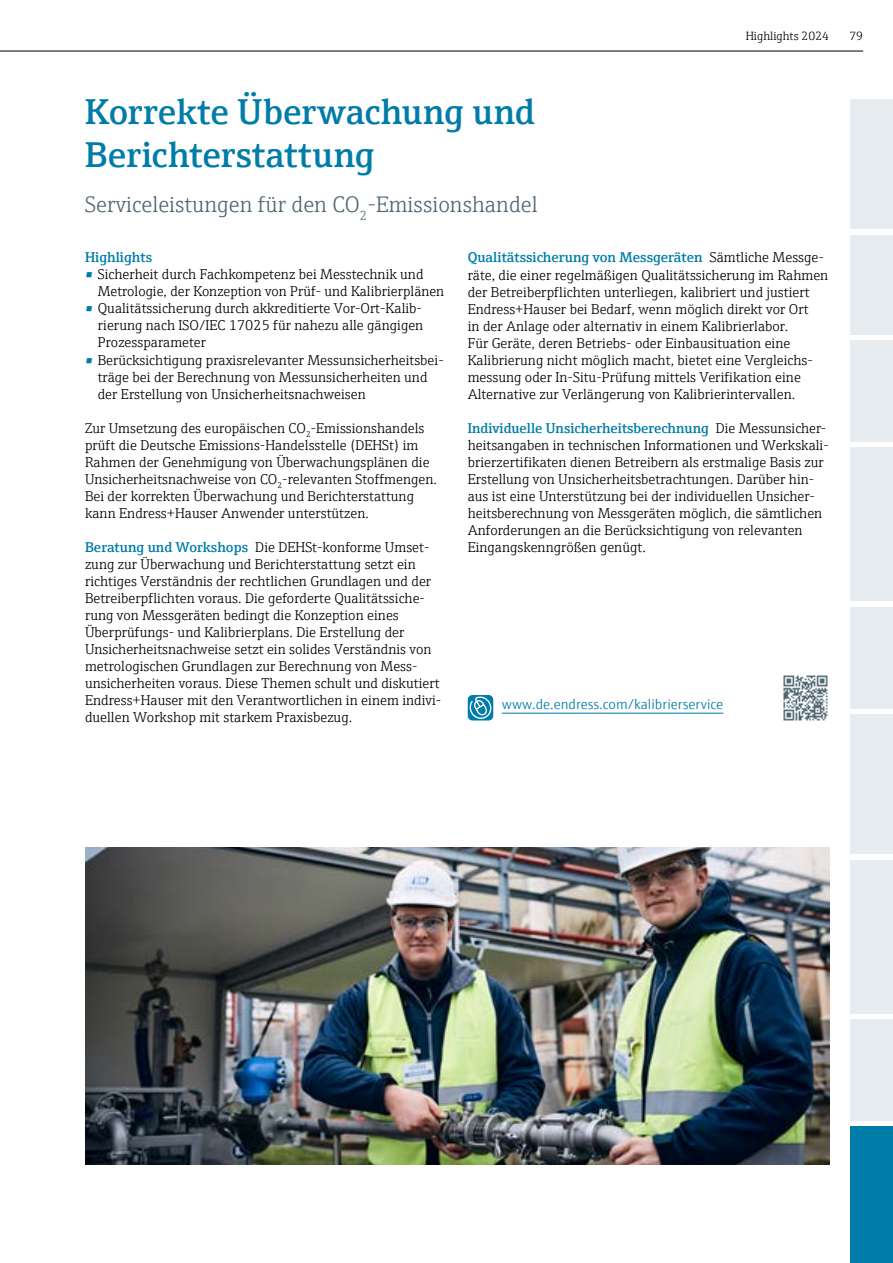
<style>
.page{position:relative;width:893px;height:1263px;background:#fff}
.page>*{position:absolute;margin:0;border:0;box-sizing:border-box;transform-origin:0 0}
.t1{font:600 36px/43.2px "E+H Serif";color:#007ca9}
.t2{font:300 22.5px "E+H Serif";color:#516771}
.t3{font:300 14.25px/17px "E+H Serif";color:#000}
.t4{font:300 14.25px "E+H Sans";color:#007ca9}
.t5{font:600 14.25px "E+H Serif";color:#007ca9}
.t6{font:300 12px "E+H Serif";color:#000}
.s1{font-weight:600;color:#007ca9}
</style>
<div class="page">
<hr style="left:0;top:51px;width:863px;height:1px;background:#000">
<div style="left:850px;top:341px;width:43px;height:101px;background:#e7ecf0"></div>
<div style="left:850px;top:448px;width:43px;height:153px;background:#e7ecf0"></div>
<div style="left:850px;top:235px;width:43px;height:99px;background:#e7ecf0"></div>
<div style="left:850px;top:607px;width:43px;height:101px;background:#e7ecf0"></div>
<div style="left:850px;top:99px;width:43px;height:130px;background:#e7ecf0"></div>
<div style="left:850px;top:714px;width:43px;height:140px;background:#e7ecf0"></div>
<div style="left:850px;top:860px;width:43px;height:154px;background:#e7ecf0"></div>
<div style="left:850px;top:1020px;width:43px;height:101px;background:#e7ecf0"></div>
<div style="left:850px;top:1127px;width:43px;height:136px;background:#007ca9"></div>
<hr style="left:502px;top:713px;width:221px;height:1px;background:#007ca9">
<svg style="left:468px;top:695px;width:25px;height:25px"></svg>
<img style="left:85px;top:847px;width:744px;height:317px">
<img style="left:783px;top:675px;width:45px;height:45px">
<h1 class="t1" style="left:85px;top:87px;width:451px">Korrekte Überwachung und<br>Berichterstattung</h1>
<h2 class="t2" style="left:85px;top:188px;width:454px">Serviceleistungen für den CO<sub>2</sub>-Emissionshandel</h2>
<p class="t6" style="left:746px;top:27px;width:85px">Highlights 2024</p>
<p class="t5" style="left:85px;top:247px;width:69px">Highlights</p>
<p class="t3" style="left:98px;top:265px;width:348px;text-indent:-13px"><span class="s1">•</span> Sicherheit durch Fachkompetenz bei Messtechnik und<br>Metrologie, der Konzeption von Prüf- und Kalibrierplänen</p>
<p class="t3" style="left:98px;top:299px;width:327px;text-align:justify;text-indent:-13px"><span class="s1">•</span> Qualitätssicherung durch akkreditierte Vor-Ort-Kalib&shy;rierung nach ISO/IEC 17025 für nahezu alle gängigen Prozessparameter</p>
<p class="t3" style="left:98px;top:350px;width:347px;text-indent:-13px"><span class="s1">•</span> Berücksichtigung praxisrelevanter Messunsicherheitsbei&shy;träge bei der Berechnung von Messunsicherheiten und der Erstellung von Unsicherheitsnachweisen</p>
<p class="t3" style="left:85px;top:418px;width:353px">Zur Umsetzung des europäischen CO<sub>2</sub>-Emissionshandels prüft die Deutsche Emissions-Handelsstelle (DEHSt) im Rahmen der Genehmigung von Überwachungsplänen die Unsicherheitsnachweise von CO<sub>2</sub>-relevanten Stoffmengen.<br>Bei der korrekten Überwachung und Berichterstattung kann Endress+Hauser Anwender unterstützen.</p>
<p class="t3" style="left:85px;top:537px;width:358px"><span class="s1">Beratung und Workshops</span> Die DEHSt-konforme Umset&shy;zung zur Überwachung und Berichterstattung setzt ein richtiges Verständnis der rechtlichen Grundlagen und der Betreiberpflichten voraus. Die geforderte Qualitätssiche&shy;rung von Messgeräten bedingt die Konzeption eines Überprüfungs- und Kalibrierplans. Die Erstellung der Unsicherheitsnachweise setzt ein solides Verständnis von metrologischen Grundlagen zur Berechnung von Mess&shy;unsicherheiten voraus. Diese Themen schult und diskutiert Endress+Hauser mit den Verantwortlichen in einem indivi&shy;duellen Workshop mit starkem Praxisbezug.</p>
<p class="t3" style="left:468px;top:248px;width:362px"><span class="s1">Qualitätssicherung von Messgeräten</span> Sämtliche Messge&shy;räte, die einer regelmäßigen Qualitätssicherung im Rahmen der Betreiberpflichten unterliegen, kalibriert und justiert Endress+Hauser bei Bedarf, wenn möglich direkt vor Ort<br>in der Anlage oder alternativ in einem Kalibrierlabor.<br>Für Geräte, deren Betriebs- oder Einbausituation eine Kalibrierung nicht möglich macht, bietet eine Vergleichs&shy;messung oder In-Situ-Prüfung mittels Verifikation eine Alternative zur Verlängerung von Kalibrierintervallen.</p>
<p class="t3" style="left:468px;top:418px;width:363px"><span class="s1">Individuelle Unsicherheitsberechnung</span> Die Messunsicher&shy;heitsangaben in technischen Informationen und Werkskali&shy;brierzertifikaten dienen Betreibern als erstmalige Basis zur Erstellung von Unsicherheitsbetrachtungen. Darüber hin&shy;aus ist eine Unterstützung bei der individuellen Unsicher&shy;heitsberechnung von Messgeräten möglich, die sämtlichen Anforderungen an die Berücksichtigung von relevanten Eingangskenngrößen genügt.</p>
<p class="t4" style="left:502px;top:694px;width:223px">www.de.endress.com/kalibrierservice</p>
<p class="t6" style="left:849px;top:27px;width:15px">79</p>
</div>
